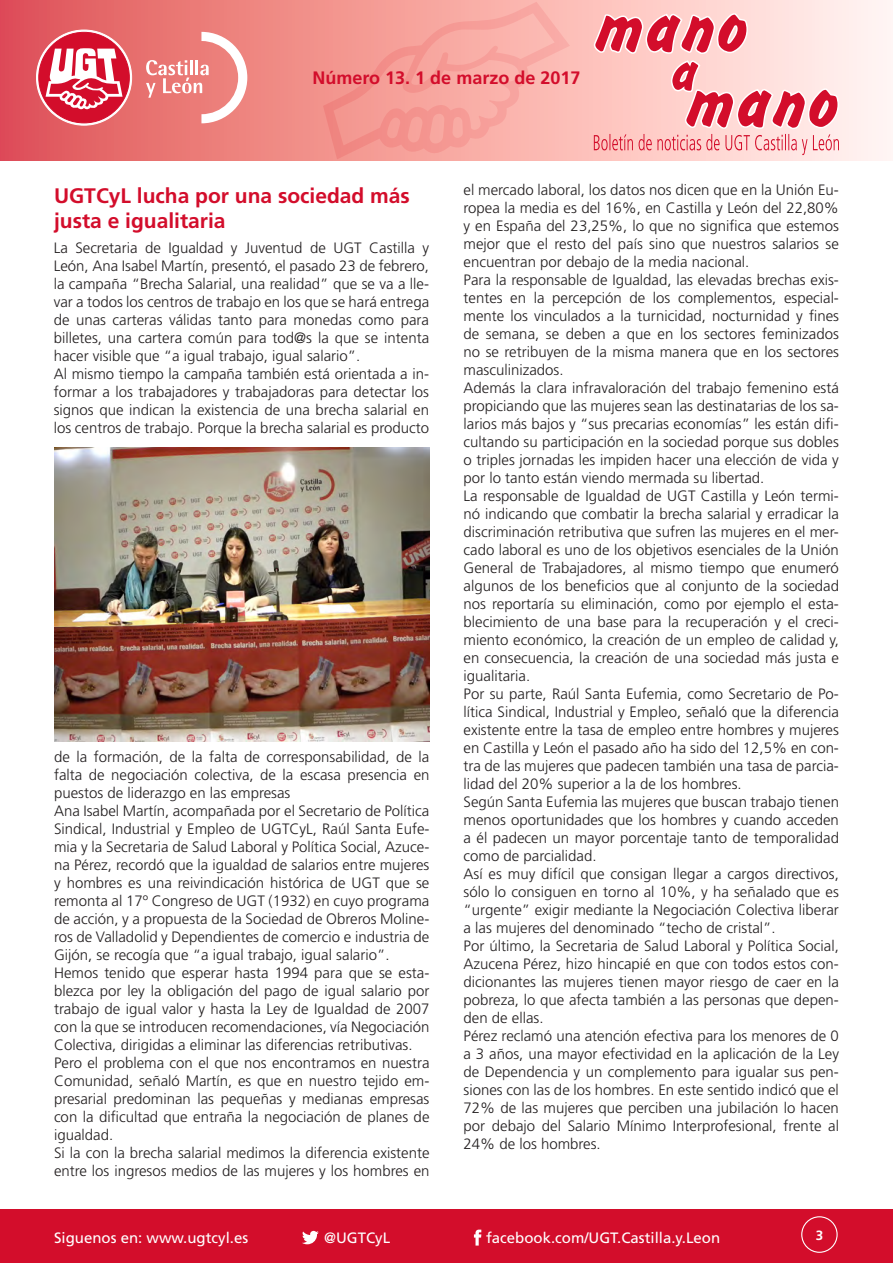
<style>
.page{position:relative;width:893px;height:1263px;background:#fff}
.page>*{position:absolute;margin:0;border:0;box-sizing:border-box;transform-origin:0 0}
.t1{font:700 21px/25.2px "Frutiger LT Std";color:#d30d2b}
.t2{font:700 18px "Frutiger LT Std";color:#d30d2b}
.t3{font:300 15px/18px "Frutiger LT Std";color:#231f20;text-align:justify}
.t4{font:15px "Frutiger LT Std";color:#fff}
.t5{font:700 13.35px "Frutiger LT Std";color:#fff}
</style>
<div class="page">
<svg style="left:0;top:0;width:891px;height:161px;background:#f29c98"></svg>
<svg style="left:36px;top:30px;width:96px;height:95px"></svg>
<div style="left:39px;top:32px;width:90px;height:91px;background:#d30d2b;border-radius:50%"></div>
<svg style="left:46px;top:48px;width:77px;height:63px"></svg>
<svg style="left:146px;top:32px;width:101px;height:91px"></svg>
<div style="left:0;top:1209px;width:893px;height:54px;background:#d30d2b"></div>
<div style="left:801px;top:1216px;width:37px;height:37px;border:1px solid #fff;border-radius:50%"></div>
<svg style="left:593px;top:13px;width:247px;height:142px;background:#f5b0b3"></svg>
<svg style="left:302px;top:1231px;width:17px;height:13px"></svg>
<svg style="left:474px;top:1229px;width:7px;height:16px"></svg>
<img style="left:54px;top:447px;width:375px;height:294px">
<p class="t2" style="left:313px;top:68px;width:269px">Número 13. 1 de marzo de 2017</p>
<p class="t1" style="left:54px;top:183px;width:357px">UGTCyL lucha por una sociedad más justa e igualitaria</p>
<p class="t3" style="left:54px;top:239px;width:377px">La Secretaria de Igualdad y Juventud de UGT Castilla y León, Ana Isabel Martín, presentó, el pasado 23 de febrero, la campaña “Brecha Salarial, una realidad” que se va a lle&shy;var a todos los centros de trabajo en los que se hará entrega de unas carteras válidas tanto para monedas como para billetes, una cartera común para tod@s la que se intenta hacer visible que “a igual trabajo, igual salario”.</p>
<p class="t3" style="left:54px;top:365px;width:377px">Al mismo tiempo la campaña también está orientada a in&shy;formar a los trabajadores y trabajadoras para detectar los signos que indican la existencia de una brecha salarial en los centros de trabajo. Porque la brecha salarial es producto</p>
<p class="t3" style="left:54px;top:748px;width:377px">de la formación, de la falta de corresponsabilidad, de la falta de negociación colectiva, de la escasa presencia en puestos de liderazgo en las empresas</p>
<p class="t3" style="left:54px;top:802px;width:377px">Ana Isabel Martín, acompañada por el Secretario de Política Sindical, Industrial y Empleo de UGTCyL, Raúl Santa Eufe&shy;mia y la Secretaria de Salud Laboral y Política Social, Azuce&shy;na Pérez, recordó que la igualdad de salarios entre mujeres y hombres es una reivindicación histórica de UGT que se remonta al 17º Congreso de UGT (1932) en cuyo programa de acción, y a propuesta de la Sociedad de Obreros Moline&shy;ros de Valladolid y Dependientes de comercio e industria de Gijón, se recogía que “a igual trabajo, igual salario”.</p>
<p class="t3" style="left:54px;top:964px;width:377px">Hemos tenido que esperar hasta 1994 para que se esta&shy;blezca por ley la obligación del pago de igual salario por trabajo de igual valor y hasta la Ley de Igualdad de 2007 con la que se introducen recomendaciones, vía Negociación Colectiva, dirigidas a eliminar las diferencias retributivas.</p>
<p class="t3" style="left:54px;top:1054px;width:377px">Pero el problema con el que nos encontramos en nuestra Comunidad, señaló Martín, es que en nuestro tejido em&shy;presarial predominan las pequeñas y medianas empresas con la dificultad que entraña la negociación de planes de igualdad.</p>
<p class="t3" style="left:54px;top:1144px;width:377px">Si la con la brecha salarial medimos la diferencia existente entre los ingresos medios de las mujeres y los hombres en</p>
<p class="t3" style="left:463px;top:181px;width:377px">el mercado laboral, los datos nos dicen que en la Unión Eu&shy;ropea la media es del 16%, en Castilla y León del 22,80% y en España del 23,25%, lo que no significa que estemos mejor que el resto del país sino que nuestros salarios se encuentran por debajo de la media nacional.</p>
<p class="t3" style="left:463px;top:271px;width:377px">Para la responsable de Igualdad, las elevadas brechas exis&shy;tentes en la percepción de los complementos, especial&shy;mente los vinculados a la turnicidad, nocturnidad y fines de semana, se deben a que en los sectores feminizados no se retribuyen de la misma manera que en los sectores masculinizados.</p>
<p class="t3" style="left:463px;top:379px;width:377px">Además la clara infravaloración del trabajo femenino está propiciando que las mujeres sean las destinatarias de los sa&shy;larios más bajos y “sus precarias economías” les están difi&shy;cultando su participación en la sociedad porque sus dobles o triples jornadas les impiden hacer una elección de vida y por lo tanto están viendo mermada su libertad.</p>
<p class="t3" style="left:463px;top:487px;width:377px">La responsable de Igualdad de UGT Castilla y León termi&shy;nó indicando que combatir la brecha salarial y erradicar la discriminación retributiva que sufren las mujeres en el mer&shy;cado laboral es uno de los objetivos esenciales de la Unión General de Trabajadores, al mismo tiempo que enumeró algunos de los beneficios que al conjunto de la sociedad nos reportaría su eliminación, como por ejemplo el esta&shy;blecimiento de una base para la recuperación y el creci&shy;miento económico, la creación de un empleo de calidad y, en consecuencia, la creación de una sociedad más justa e igualitaria.</p>
<p class="t3" style="left:463px;top:685px;width:377px">Por su parte, Raúl Santa Eufemia, como Secretario de Po&shy;lítica Sindical, Industrial y Empleo, señaló que la diferencia existente entre la tasa de empleo entre hombres y mujeres en Castilla y León el pasado año ha sido del 12,5% en con&shy;tra de las mujeres que padecen también una tasa de parcia&shy;lidad del 20% superior a la de los hombres.</p>
<p class="t3" style="left:463px;top:793px;width:377px">Según Santa Eufemia las mujeres que buscan trabajo tienen menos oportunidades que los hombres y cuando acceden a él padecen un mayor porcentaje tanto de temporalidad como de parcialidad.</p>
<p class="t3" style="left:463px;top:865px;width:377px">Así es muy difícil que consigan llegar a cargos directivos, sólo lo consiguen en torno al 10%, y ha señalado que es “urgente” exigir mediante la Negociación Colectiva liberar a las mujeres del denominado “techo de cristal”.</p>
<p class="t3" style="left:463px;top:937px;width:377px">Por último, la Secretaria de Salud Laboral y Política Social, Azucena Pérez, hizo hincapié en que con todos estos con&shy;dicionantes las mujeres tienen mayor riesgo de caer en la pobreza, lo que afecta también a las personas que depen&shy;den de ellas.</p>
<p class="t3" style="left:463px;top:1027px;width:377px">Pérez reclamó una atención efectiva para los menores de 0 a 3 años, una mayor efectividad en la aplicación de la Ley de Dependencia y un complemento para igualar sus pen&shy;siones con las de los hombres. En este sentido indicó que el 72% de las mujeres que perciben una jubilación lo hacen por debajo del Salario Mínimo Interprofesional, frente al 24% de los hombres.</p>
<p class="t4" style="left:54px;top:1229px;width:196px">Siguenos en: www.ugtcyl.es</p>
<p class="t4" style="left:324px;top:1229px;width:68px">@UGTCyL</p>
<p class="t4" style="left:486px;top:1229px;width:236px">facebook.com/UGT.Castilla.y.Leon</p>
<p class="t5" style="left:816px;top:1227px;width:9px">3</p>
</div>
